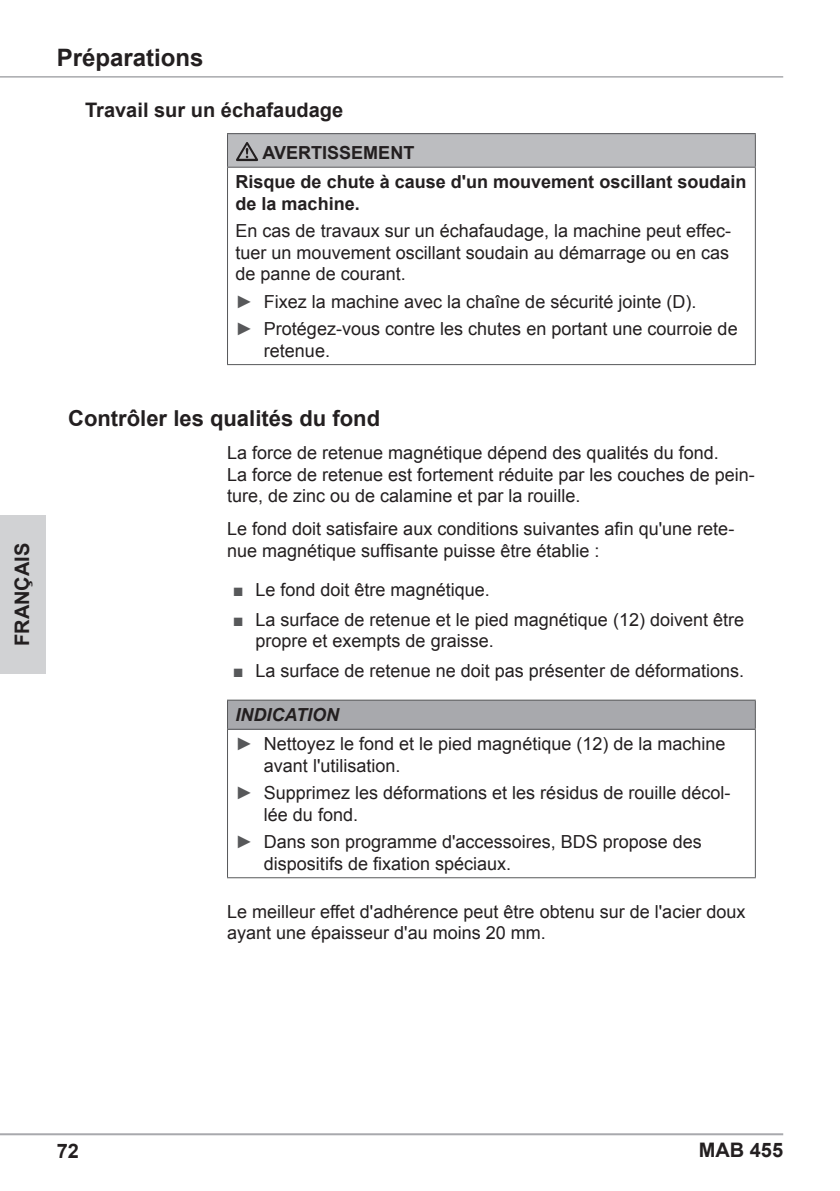
<style>
.page{position:relative;width:840px;height:1191px;background:#fff}
.page>*{position:absolute;margin:0;border:0;box-sizing:border-box;transform-origin:0 0}
.t1{font:700 24px "Arial";color:#231f20}
.t2{font:700 22px "Arial";color:#231f20}
.t3{font:700 20px "Arial";color:#231f20}
.t4{font:18px/21.6px "Arial";color:#231f20}
.t5{font:700 18px/29.2px "Arial";color:#231f20}
.s1{color:#57585a}
.s2{font-weight:700;font-style:italic}
</style>
<div class="page">
<hr style="left:0;top:1133px;width:782px;height:2px;background:#a8a9ad">
<hr style="left:0;top:76px;width:782px;height:2px;background:#a8a9ad">
<div style="left:0;top:515px;width:45px;height:159px;background:#d1d2d4"></div>
<div style="left:227px;top:134px;width:528px;height:33px;background:#bcbdc0"></div>
<hr style="left:227px;top:133px;width:528px;height:1px;background:#57585a">
<hr style="left:227px;top:134px;width:1px;height:33px;background:#57585a">
<hr style="left:754px;top:134px;width:1px;height:33px;background:#57585a">
<hr style="left:227px;top:167px;width:528px;height:1px;background:#57585a">
<hr style="left:227px;top:168px;width:1px;height:196px;background:#57585a">
<hr style="left:754px;top:168px;width:1px;height:196px;background:#57585a">
<hr style="left:227px;top:364px;width:528px;height:1px;background:#57585a">
<svg style="left:236px;top:142px;width:22px;height:19px"></svg>
<div style="left:227px;top:700px;width:528px;height:29px;background:#a8a9ad"></div>
<hr style="left:227px;top:699px;width:528px;height:1px;background:#57585a">
<svg style="left:227px;top:700px;width:1px;height:28px"></svg>
<svg style="left:754px;top:700px;width:1px;height:28px"></svg>
<hr style="left:227px;top:728px;width:528px;height:1px;background:#57585a">
<hr style="left:227px;top:729px;width:1px;height:148px;background:#57585a">
<hr style="left:754px;top:729px;width:1px;height:148px;background:#57585a">
<hr style="left:227px;top:877px;width:528px;height:1px;background:#57585a">
<p class="t3" style="left:9px;top:646px;width:105px;rotate:-90deg">FRANÇAIS</p>
<h1 class="t1" style="left:57px;top:42px;width:148px">Préparations</h1>
<p class="t3" style="left:85px;top:96px;width:259px">Travail sur un échafaudage</p>
<p class="t5" style="left:235px;top:139px;width:512px;text-indent:27px">AVERTISSEMENT<br>Risque de chute à cause d'un mouvement oscillant soudain</p>
<p class="t5" style="left:235px;top:190px;width:126px">de la machine.</p>
<p class="t4" style="left:235px;top:220px;width:496px;text-align:justify">En cas de travaux sur un échafaudage, la machine peut effec&shy;tuer un mouvement oscillant soudain au démarrage ou en cas de panne de courant.</p>
<p class="t4" style="left:235px;top:288px;width:503px;line-height:27.2px"><span class="s1">►</span> Fixez la machine avec la chaîne de sécurité jointe (D).<br><span class="s1">►</span> Protégez-vous contre les chutes en portant une courroie de</p>
<p class="t4" style="left:264px;top:340px;width:68px">retenue.</p>
<p class="t2" style="left:68px;top:404px;width:313px">Contrôler les qualités du fond</p>
<p class="t4" style="left:227px;top:442px;width:529px">La force de retenue magnétique dépend des qualités du fond.<br>La force de retenue est fortement réduite par les couches de pein&shy;ture, de zinc ou de calamine et par la rouille.</p>
<p class="t4" style="left:227px;top:518px;width:508px">Le fond doit satisfaire aux conditions suivantes afin qu'une rete&shy;nue magnétique suffisante puisse être établie :</p>
<p class="t4" style="left:232px;top:578px;width:258px"><span class="s1">■</span> Le fond doit être magnétique.</p>
<p class="t4" style="left:255px;top:609px;width:490px;text-indent:-23px"><span class="s1">■</span> La surface de retenue et le pied magnétique (12) doivent être propre et exempts de graisse.</p>
<p class="t4" style="left:232px;top:660px;width:512px"><span class="s1">■</span> La surface de retenue ne doit pas présenter de déformations.</p>
<p class="t4" style="left:235px;top:700px;width:491px;line-height:29.2px"><span class="s2">INDICATION<br></span><span class="s1">►</span> Nettoyez le fond et le pied magnétique (12) de la machine</p>
<p class="t4" style="left:235px;top:752px;width:496px;line-height:27.2px;text-indent:28px">avant l'utilisation.<br><span class="s1">►</span> Supprimez les déformations et les résidus de rouille décol-</p>
<p class="t4" style="left:235px;top:801px;width:467px;line-height:27.2px;text-indent:28px">lée du fond.<br><span class="s1">►</span> Dans son programme d'accessoires, BDS propose des</p>
<p class="t4" style="left:264px;top:853px;width:249px">dispositifs de fixation spéciaux.</p>
<p class="t4" style="left:227px;top:900px;width:519px">Le meilleur effet d'adhérence peut être obtenu sur de l'acier doux ayant une épaisseur d'au moins 20 mm.</p>
<p class="t3" style="left:57px;top:1137px;width:24px">72</p>
<p class="t3" style="left:698px;top:1137px;width:86px">MAB 455</p>
</div>
